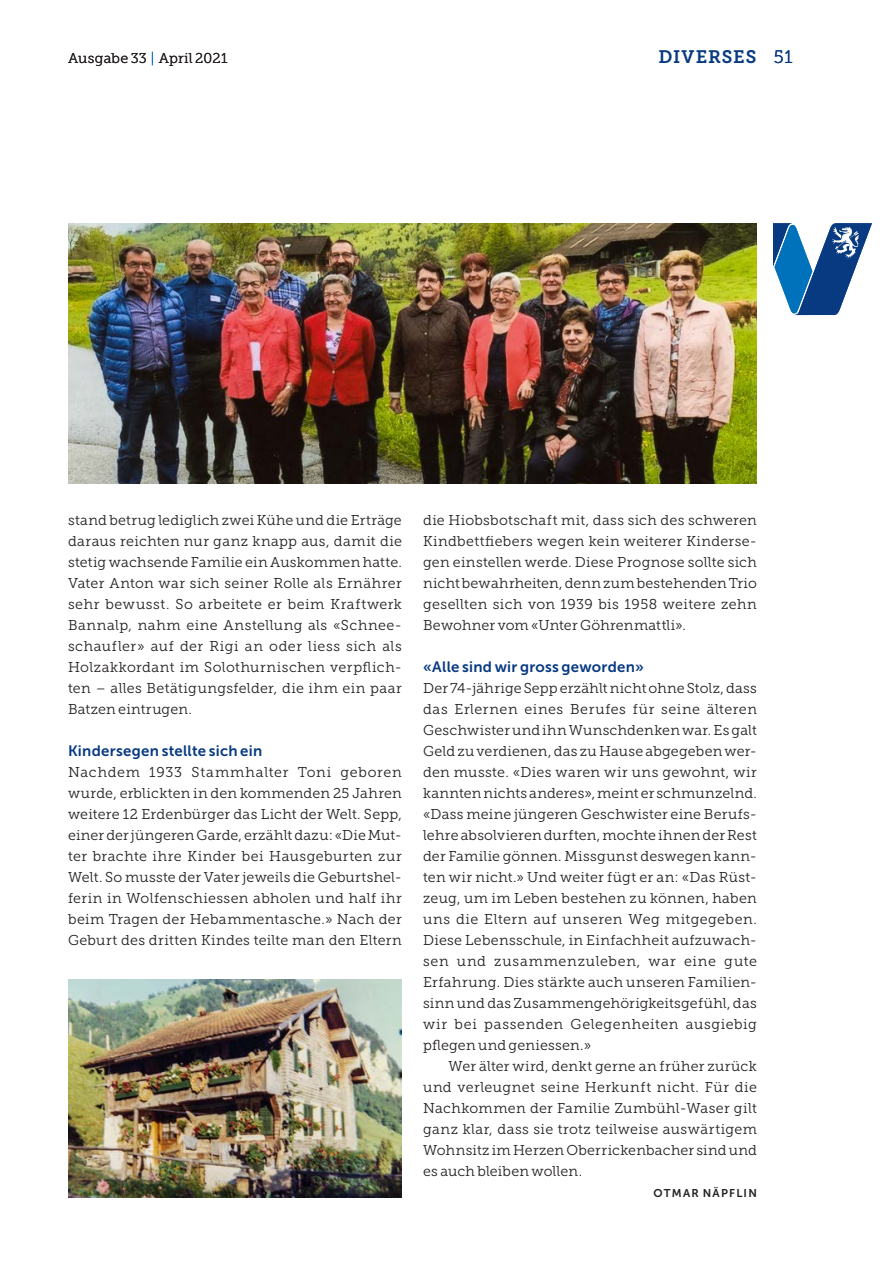
<style>
.page{position:relative;width:893px;height:1263px;background:#fff}
.page>*{position:absolute;margin:0;border:0;box-sizing:border-box;transform-origin:0 0}
.t1{font:18px "Museo Slab 700";letter-spacing:.05em;color:#083a82}
.t2{font:15px "Museo Sans 700";letter-spacing:.02em;color:#083a82}
.t3{font:14.25px/21px "Museo Slab 300";letter-spacing:.02em;color:#231f20;text-align:justify}
.t4{font:11.25px "Museo Sans 700";letter-spacing:.11em;color:#231f20}
.s1{color:#0072bc}
.s2{font-family:"Museo Slab 300"}
</style>
<div class="page">
<svg style="left:774px;top:223px;width:98px;height:92px"></svg>
<img style="left:68px;top:979px;width:334px;height:218px">
<img style="left:68px;top:223px;width:689px;height:260px">
<p class="t3" style="left:68px;top:48px;width:161px">Ausgabe 33 <span class="s1">|</span> April 2021</p>
<p class="t1" style="left:659px;top:47px;width:135px">DIVERSES <span class="s2">51</span></p>
<p class="t3" style="left:68px;top:510px;width:335px">stand betrug lediglich zwei Kühe und die Erträge daraus reichten nur ganz knapp aus, damit die stetig wachsende Familie ein Auskommen hatte.<br>Vater Anton war sich seiner Rolle als Ernährer sehr bewusst. So arbeitete er beim Kraftwerk Bannalp, nahm eine Anstellung als «Schnee&shy;schaufler» auf der Rigi an oder liess sich als Holzakkordant im Solothurnischen verpflich&shy;ten – alles Betätigungsfelder, die ihm ein paar Batzen eintrugen.</p>
<p class="t2" style="left:68px;top:742px;width:196px">Kindersegen stellte sich ein</p>
<p class="t3" style="left:68px;top:762px;width:335px">Nachdem 1933 Stammhalter Toni geboren wurde, erblickten in den kommenden 25 Jahren weitere 12 Erdenbürger das Licht der Welt. Sepp, einer der jüngeren Garde, erzählt dazu: «Die Mut&shy;ter brachte ihre Kinder bei Hausgeburten zur Welt. So musste der Vater jeweils die Geburtshel&shy;ferin in Wolfenschiessen abholen und half ihr beim Tragen der Hebammentasche.» Nach der Geburt des dritten Kindes teilte man den Eltern</p>
<p class="t3" style="left:423px;top:510px;width:335px">die Hiobsbotschaft mit, dass sich des schweren Kindbettfiebers wegen kein weiterer Kinderse&shy;gen einstellen werde. Diese Prognose sollte sich nicht bewahrheiten, denn zum bestehenden Trio gesellten sich von 1939 bis 1958 weitere zehn Bewohner vom «Unter Göhrenmattli».</p>
<p class="t2" style="left:423px;top:658px;width:222px">«Alle sind wir gross geworden»</p>
<p class="t3" style="left:423px;top:678px;width:335px">Der 74-jährige Sepp erzählt nicht ohne Stolz, dass das Erlernen eines Berufes für seine älteren Geschwister und ihn Wunschdenken war. Es galt Geld zu verdienen, das zu Hause abgegeben wer&shy;den musste. «Dies waren wir uns gewohnt, wir kannten nichts anderes», meint er schmunzelnd. «Dass meine jüngeren Geschwister eine Berufs&shy;lehre absolvieren durften, mochte ihnen der Rest der Familie gönnen. Missgunst deswegen kann&shy;ten wir nicht.» Und weiter fügt er an: «Das Rüst&shy;zeug, um im Leben bestehen zu können, haben uns die Eltern auf unseren Weg mitgegeben.<br>Diese Lebensschule, in Einfachheit aufzuwach&shy;sen und zusammenzuleben, war eine gute Erfahrung. Dies stärkte auch unseren Familien&shy;sinn und das Zusammengehörigkeitsgefühl, das wir bei passenden Gelegenheiten ausgiebig pflegen und geniessen.»</p>
<p class="t3" style="left:423px;top:1056px;width:335px;text-indent:26px">Wer älter wird, denkt gerne an früher zurück und verleugnet seine Herkunft nicht. Für die Nachkommen der Familie Zumbühl-Waser gilt ganz klar, dass sie trotz teilweise auswärtigem Wohnsitz im Herzen Oberrickenbacher sind und es auch bleiben wollen.</p>
<p class="t4" style="left:653px;top:1187px;width:105px">OTMAR NÄPFLIN</p>
</div>
